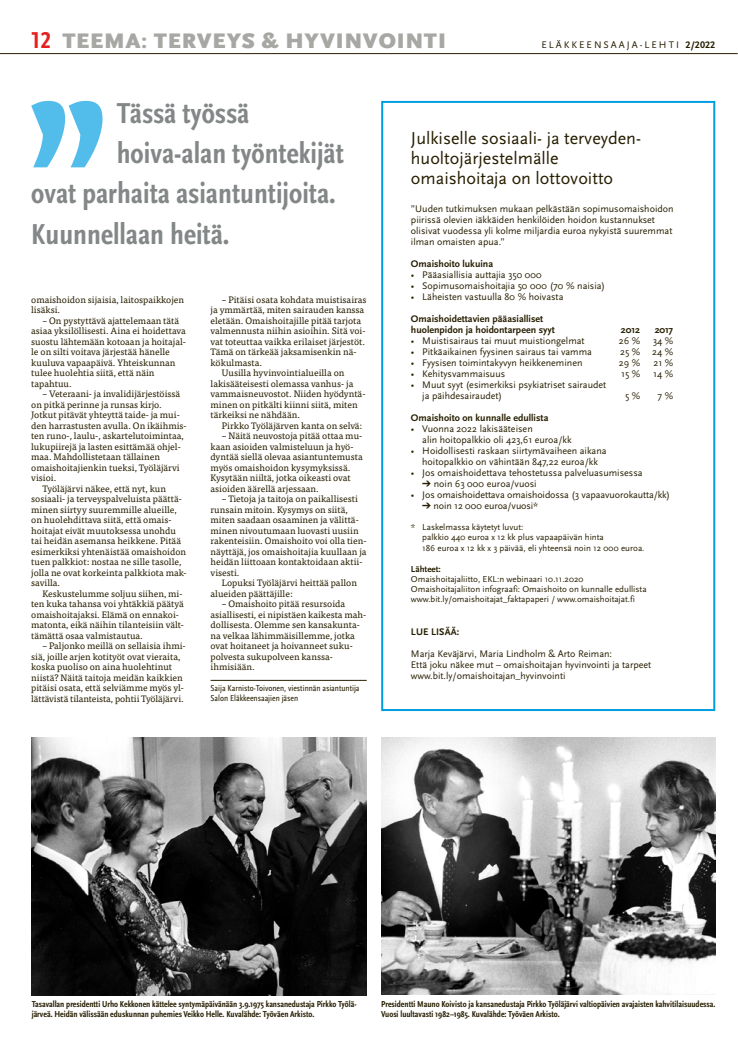
<style>
.page{position:relative;width:738px;height:1063px;background:#fff}
.page>*{position:absolute;margin:0;border:0;box-sizing:border-box;transform-origin:0 0}
.t1{font:700 condensed 30.1px "Scala Sans Pro";color:#848788}
.t2{font:900 22px "Scala Sans Pro";letter-spacing:.04em;color:#a7a7a4}
.t3{font:18px/20px "Scala Sans Pro";color:#271e00}
.t4{font:10px/11px "Scala Sans Pro";color:#271e00}
.t5{font:700 10px/11px "Scala Sans Pro";color:#271e00}
.t6{font:10px "Scala Sans Pro";letter-spacing:.2em;color:#271e00}
.t7{font:9.3px/10.5px "Tisa OT";color:#271e00}
.t8{font:700 condensed 9px/10px "Scala Sans Pro";color:#271e00}
.t9{font:9px/10px "Scala Sans Pro";color:#271e00}
.t10{font:condensed 9px/10px "Scala Sans Pro";color:#271e00}
.t11{font:700 9px "Scala Sans Pro";color:#271e00}
.s1{font-weight:700;font-stretch:condensed;font-size:24px;color:#e42222}
.s2{font-weight:700}
</style>
<div class="page">
<div style="left:381px;top:101px;width:333px;height:610px;border:2px solid #009ee0"></div>
<hr style="left:210px;top:680px;width:156px;height:1px;background:#271e00">
<img style="left:381px;top:737px;width:333px;height:257px">
<img style="left:31px;top:737px;width:335px;height:258px">
<svg style="left:31px;top:101px;width:71px;height:66px"></svg>
<hr style="left:0;top:53px;width:737px;height:1px;background:#271e00">
<h2 class="t2" style="left:31px;top:28px;width:416px"><span class="s1">12</span> TEEMA: TERVEYS &amp; HYVINVOINTI</h2>
<p class="t6" style="left:541px;top:39px;width:175px">ELÄKKEENSAAJA-LEHTI <span class="s2">2/2022</span></p>
<h1 class="t1" style="left:117px;top:96px;width:134px">Tässä työssä</h1>
<h1 class="t1" style="left:117px;top:136px;width:228px">hoiva-alan työntekijät</h1>
<h1 class="t1" style="left:31px;top:176px;width:306px">ovat parhaita asiantuntijoita.</h1>
<h1 class="t1" style="left:31px;top:216px;width:200px">Kuunnellaan heitä.</h1>
<p class="t7" style="left:31px;top:294px;width:154px">omaishoidon sijaisia, laitospaikkojen lisäksi.</p>
<p class="t7" style="left:31px;top:315px;width:156px;text-indent:11px">– On pystyttävä ajattelemaan tätä asiaa yksilöllisesti. Aina ei hoidettava suostu lähtemään kotoaan ja hoitajal&shy;le on silti voitava järjestää hänelle kuuluva vapaapäivä. Yhteiskunnan tulee huolehtia siitä, että näin tapahtuu.</p>
<p class="t7" style="left:43px;top:389px;width:139px">– Veteraani- ja invalidijärjestöissä</p>
<p class="t7" style="left:31px;top:399px;width:132px">on pitkä perinne ja runsas kirjo.</p>
<p class="t7" style="left:31px;top:410px;width:150px">Jotkut pitävät yhteyttä taide- ja mui-</p>
<p class="t7" style="left:31px;top:420px;width:157px">den harrastusten avulla. On ikäihmis-</p>
<p class="t7" style="left:31px;top:431px;width:154px">ten runo-, laulu-, askartelutoimintaa,</p>
<p class="t7" style="left:31px;top:441px;width:151px">lukupiirejä ja lasten esittämää ohjel-</p>
<p class="t7" style="left:31px;top:452px;width:130px">maa. Mahdollistetaan tällainen</p>
<p class="t7" style="left:31px;top:462px;width:150px">omaishoitajienkin tueksi, Työläjärvi</p>
<p class="t7" style="left:31px;top:473px;width:27px">visioi.</p>
<p class="t7" style="left:43px;top:483px;width:125px">Työläjärvi näkee, että nyt, kun</p>
<p class="t7" style="left:31px;top:494px;width:152px">sosiaali- ja terveyspalveluista päättä-</p>
<p class="t7" style="left:31px;top:504px;width:147px">minen siirtyy suuremmille alueille,</p>
<p class="t7" style="left:31px;top:515px;width:142px">on huolehdittava siitä, että omais-</p>
<p class="t7" style="left:31px;top:525px;width:146px">hoitajat eivät muutoksessa unohdu</p>
<p class="t7" style="left:31px;top:536px;width:151px">tai heidän asemansa heikkene. Pitää</p>
<p class="t7" style="left:31px;top:546px;width:156px">esimerkiksi yhtenäistää omaishoidon</p>
<p class="t7" style="left:31px;top:557px;width:151px">tuen palkkiot: nostaa ne sille tasolle,</p>
<p class="t7" style="left:31px;top:567px;width:157px">jolla ne ovat korkeinta palkkiota mak-</p>
<p class="t7" style="left:31px;top:578px;width:31px">savilla.</p>
<p class="t7" style="left:43px;top:588px;width:141px">Keskustelumme soljuu siihen, mi-</p>
<p class="t7" style="left:31px;top:599px;width:154px">ten kuka tahansa voi yhtäkkiä päätyä</p>
<p class="t7" style="left:31px;top:609px;width:149px">omaishoitajaksi. Elämä on ennakoi-</p>
<p class="t7" style="left:31px;top:620px;width:154px">matonta, eikä näihin tilanteisiin vält-</p>
<p class="t7" style="left:31px;top:630px;width:113px">tämättä osaa valmistautua.</p>
<p class="t7" style="left:31px;top:641px;width:156px;text-indent:11px">– Paljonko meillä on sellaisia ihmi&shy;siä, joille arjen kotityöt ovat vieraita, koska puoliso on aina huolehtinut niistä? Näitä taitoja meidän kaikkien pitäisi osata, että selviämme myös yl&shy;lättävistä tilanteista, pohtii Työläjärvi.</p>
<p class="t7" style="left:222px;top:294px;width:146px">– Pitäisi osata kohdata muistisairas</p>
<p class="t7" style="left:210px;top:305px;width:155px">ja ymmärtää, miten sairauden kanssa</p>
<p class="t7" style="left:210px;top:315px;width:152px">eletään. Omaishoitajille pitää tarjota</p>
<p class="t7" style="left:210px;top:326px;width:156px">valmennusta niihin asioihin. Sitä voi-</p>
<p class="t7" style="left:210px;top:336px;width:156px">vat toteuttaa vaikka erilaiset järjestöt.</p>
<p class="t7" style="left:210px;top:347px;width:147px">Tämä on tärkeää jaksamisenkin nä-</p>
<p class="t7" style="left:210px;top:357px;width:53px">kökulmasta.</p>
<p class="t7" style="left:222px;top:368px;width:124px">Uusilla hyvinvointialueilla on</p>
<p class="t7" style="left:210px;top:378px;width:144px">lakisääteisesti olemassa vanhus- ja</p>
<p class="t7" style="left:210px;top:389px;width:156px">vammaisneuvostot. Niiden hyödyntä-</p>
<p class="t7" style="left:210px;top:399px;width:148px">minen on pitkälti kiinni siitä, miten</p>
<p class="t7" style="left:210px;top:410px;width:91px">tärkeiksi ne nähdään.</p>
<p class="t7" style="left:222px;top:420px;width:142px">Pirkko Työläjärven kanta on selvä:</p>
<p class="t7" style="left:210px;top:431px;width:153px;text-indent:11px">– Näitä neuvostoja pitää ottaa mu&shy;kaan asioiden valmisteluun ja hyö&shy;dyntää siellä olevaa asiantuntemusta myös omaishoidon kysymyksissä.<br>Kysytään niiltä, jotka oikeasti ovat asioiden äärellä arjessaan.</p>
<p class="t7" style="left:210px;top:494px;width:157px;text-indent:11px">– Tietoja ja taitoja on paikallisesti runsain mitoin. Kysymys on siitä, miten saadaan osaaminen ja välittä&shy;minen nivoutumaan luovasti uusiin rakenteisiin. Omaishoito voi olla tien&shy;näyttäjä, jos omaishoitajia kuullaan ja heidän liittoaan kontaktoidaan aktii&shy;visesti.</p>
<p class="t7" style="left:210px;top:578px;width:148px;text-indent:11px">Lopuksi Työläjärvi heittää pallon alueiden päättäjille:</p>
<p class="t7" style="left:210px;top:599px;width:157px;text-indent:11px">– Omaishoito pitää resursoida asiallisesti, ei nipistäen kaikesta mah&shy;dollisesta. Olemme sen kansakunta&shy;na velkaa lähimmäisillemme, jotka ovat hoitaneet ja hoivanneet suku&shy;polvesta sukupolveen kanssa&shy;ihmisiään.</p>
<p class="t10" style="left:210px;top:683px;width:150px">Saija Karnisto-Toivonen, viestinnän asiantuntija<br>Salon Eläkkeensaajien jäsen</p>
<h3 class="t3" style="left:410px;top:128px;width:230px">Julkiselle sosiaali- ja terveyden&shy;huoltojärjestelmälle omaishoitaja on lottovoitto</h3>
<p class="t4" style="left:410px;top:203px;width:264px">”Uuden tutkimuksen mukaan pelkästään sopimusomaishoidon piirissä olevien iäkkäiden henkilöiden hoidon kustannukset olisivat vuodessa yli kolme miljardia euroa nykyistä suuremmat ilman omaisten apua.”</p>
<p class="t5" style="left:410px;top:258px;width:84px">Omaishoito lukuina</p>
<p class="t4" style="left:410px;top:269px;width:132px">• Pääasiallisia auttajia 350 000</p>
<p class="t4" style="left:410px;top:280px;width:196px">• Sopimusomaishoitajia 50 000 (70 % naisia)</p>
<p class="t4" style="left:410px;top:291px;width:154px">• Läheisten vastuulla 80 % hoivasta</p>
<p class="t5" style="left:410px;top:313px;width:145px">Omaishoidettavien pääasialliset huolenpidon ja hoidontarpeen syyt</p>
<p class="t5" style="left:620px;top:324px;width:21px">2012</p>
<p class="t5" style="left:654px;top:324px;width:20px">2017</p>
<p class="t4" style="left:410px;top:335px;width:175px">• Muistisairaus tai muut muistiongelmat</p>
<p class="t4" style="left:618px;top:335px;width:56px">26 % 34 %</p>
<p class="t4" style="left:410px;top:346px;width:182px">• Pitkäaikainen fyysinen sairaus tai vamma</p>
<p class="t4" style="left:619px;top:346px;width:55px">25 % 24 %</p>
<p class="t4" style="left:410px;top:357px;width:173px">• Fyysisen toimintakyvyn heikkeneminen</p>
<p class="t4" style="left:618px;top:357px;width:23px">29 %</p>
<p class="t4" style="left:653px;top:357px;width:21px">21 %</p>
<p class="t4" style="left:410px;top:368px;width:96px">• Kehitysvammaisuus</p>
<p class="t4" style="left:620px;top:368px;width:21px">15 %</p>
<p class="t4" style="left:652px;top:368px;width:21px">14 %</p>
<p class="t4" style="left:422px;top:379px;width:185px;text-indent:-11px">• Muut syyt (esimerkiksi psykiatriset sairaudet ja päihdesairaudet)</p>
<p class="t4" style="left:624px;top:390px;width:17px">5 %</p>
<p class="t4" style="left:657px;top:390px;width:17px">7 %</p>
<p class="t5" style="left:410px;top:412px;width:139px">Omaishoito on kunnalle edullista</p>
<p class="t4" style="left:422px;top:423px;width:151px;text-indent:-11px">• Vuonna 2022 lakisääteisen<br>alin hoitopalkkio oli 423,61 euroa/kk</p>
<p class="t4" style="left:410px;top:445px;width:197px;text-align:center">• Hoidollisesti raskaan siirtymävaiheen aikana hoitopalkkio on vähintään 847,22 euroa/kk</p>
<p class="t4" style="left:410px;top:467px;width:233px">• Jos omaishoidettava tehostetussa palveluasumisessa</p>
<p class="t4" style="left:422px;top:478px;width:116px">➔ noin 63 000 euroa/vuosi</p>
<p class="t4" style="left:410px;top:489px;width:260px">• Jos omaishoidettava omaishoidossa (3 vapaavuorokautta/kk)</p>
<p class="t4" style="left:422px;top:500px;width:117px">➔ noin 12 000 euroa/vuosi*</p>
<p class="t9" style="left:422px;top:522px;width:183px;text-indent:-11px">* Laskelmassa käytetyt luvut:<br>palkkio 440 euroa x 12 kk plus vapaapäivän hinta</p>
<p class="t9" style="left:422px;top:543px;width:223px">186 euroa x 12 kk x 3 päivää, eli yhteensä noin 12 000 euroa.</p>
<p class="t11" style="left:410px;top:564px;width:31px">Lähteet:</p>
<p class="t9" style="left:410px;top:574px;width:237px">Omaishoitajaliitto, EKL:n webinaari 10.11.2020<br>Omaishoitajaliiton infograafi: Omaishoito on kunnalle edullista www.bit.ly/omaishoitajat_faktapaperi / www.omaishoitajat.fi</p>
<p class="t5" style="left:410px;top:626px;width:50px">LUE LISÄÄ:</p>
<p class="t4" style="left:410px;top:648px;width:242px">Marja Keväjärvi, Maria Lindholm &amp; Arto Reiman:<br>Että joku näkee mut – omaishoitajan hyvinvointi ja tarpeet www.bit.ly/omaishoitajan_hyvinvointi</p>
<p class="t8" style="left:32px;top:999px;width:326px">Tasavallan presidentti Urho Kekkonen kättelee syntymäpäivänään 3.9.1975 kansanedustaja Pirkko Työlä&shy;järveä. Heidän välissään eduskunnan puhemies Veikko Helle. Kuvalähde: Työväen Arkisto.</p>
<p class="t8" style="left:381px;top:999px;width:335px">Presidentti Mauno Koivisto ja kansanedustaja Pirkko Työläjärvi valtiopäivien avajaisten kahvitilaisuudessa.<br>Vuosi luultavasti 1982–1985. Kuvalähde: Työväen Arkisto.</p>
</div>
